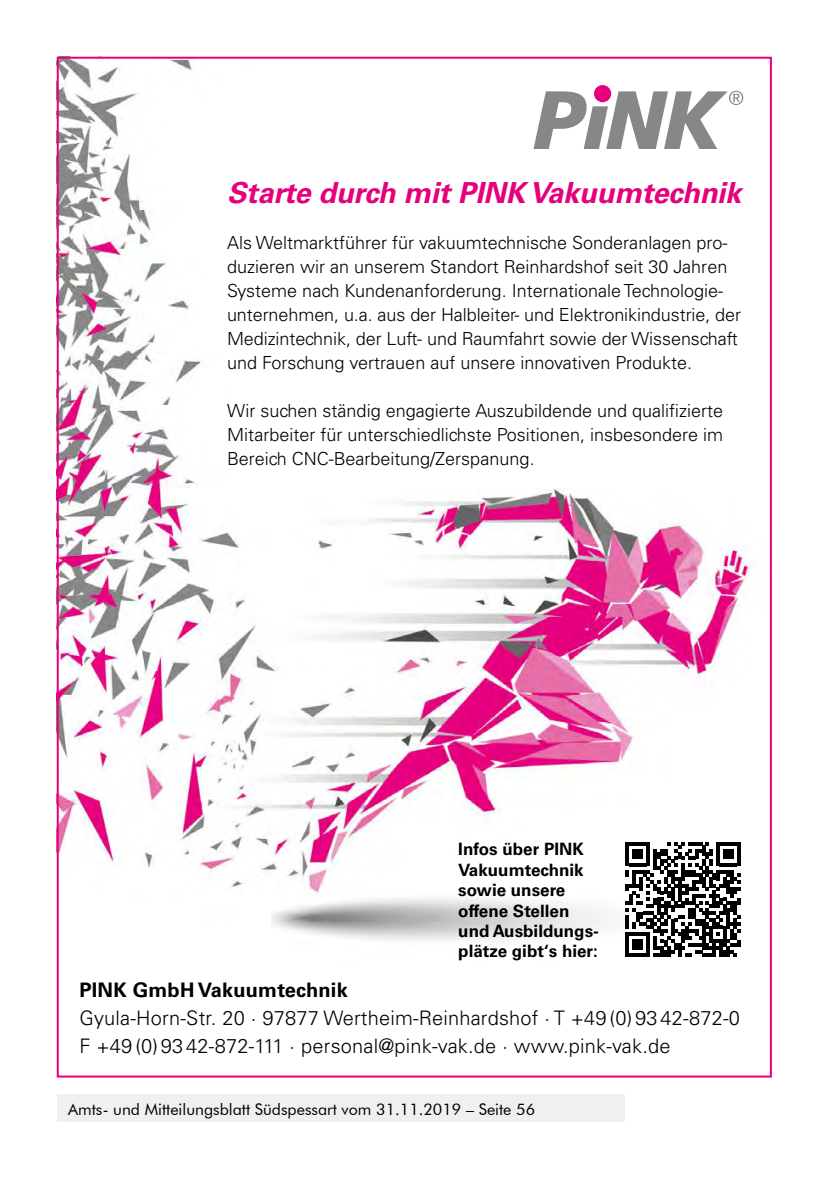
<style>
.page{position:relative;width:840px;height:1191px;background:#fff}
.page>*{position:absolute;margin:0;border:0;box-sizing:border-box;transform-origin:0 0}
.t1{font:italic 700 29px "Univers";letter-spacing:-.005em;color:#e5007c}
.t2{font:300 20px/28px "Univers";letter-spacing:.01em;color:#000}
.t3{font:700 20px "Univers";letter-spacing:.01em;color:#000}
.t4{font:300 18px/24px "Univers";color:#000}
.t5{font:700 17px/20.4px "Univers";color:#000}
.t6{font:16px "Futura BT";color:#000}
</style>
<div class="page">
<div style="left:57px;top:1095px;width:567px;height:27px;background:#f0f0f0"></div>
<img style="left:60px;top:60px;width:691px;height:887px">
<div style="left:593px;top:85px;width:17px;height:17px;background:#e5007c;border-radius:50%"></div>
<svg style="left:533px;top:91px;width:209px;height:58px"></svg>
<svg style="left:625px;top:842px;width:115px;height:115px"></svg>
<h1 class="t1" style="left:227px;top:176px;width:515px">Starte durch mit PINK Vakuumtechnik</h1>
<p class="t4" style="left:227px;top:230px;width:515px">Als Weltmarktführer für vakuumtechnische Sonderanlagen pro&shy;duzieren wir an unserem Standort Reinhardshof seit 30 Jahren Systeme nach Kundenanforderung. Internationale Technologie&shy;unternehmen, u.a. aus der Halbleiter- und Elektronikindustrie, der Medizintechnik, der Luft- und Raumfahrt sowie der Wissenschaft und Forschung vertrauen auf unsere innovativen Produkte.</p>
<p class="t4" style="left:227px;top:398px;width:497px;text-align:justify">Wir suchen ständig engagierte Auszubildende und qualifizierte Mitarbeiter für unterschiedlichste Positionen, insbesondere im Bereich CNC-Bearbeitung/Zerspanung.</p>
<p class="t5" style="left:458px;top:839px;width:142px">Infos über PINK<br>Vakuumtechnik sowie unsere offene Stellen und Ausbildungs&shy;plätze gibt‘s hier:</p>
<p class="t3" style="left:79px;top:978px;width:270px">PINK GmbH Vakuumtechnik</p>
<p class="t2" style="left:79px;top:1004px;width:661px">Gyula-Horn-Str. 20 · 97877 Wertheim-Reinhardshof · T +49 (0) 93 42-872-0<br>F +49 (0) 93 42-872-111 · personal@pink-vak.de · www.pink-vak.de</p>
<p class="t6" style="left:68px;top:1099px;width:468px">Amts- und Mitteilungsblatt Südspessart vom 31.11.2019 – Seite 56</p>
</div>
